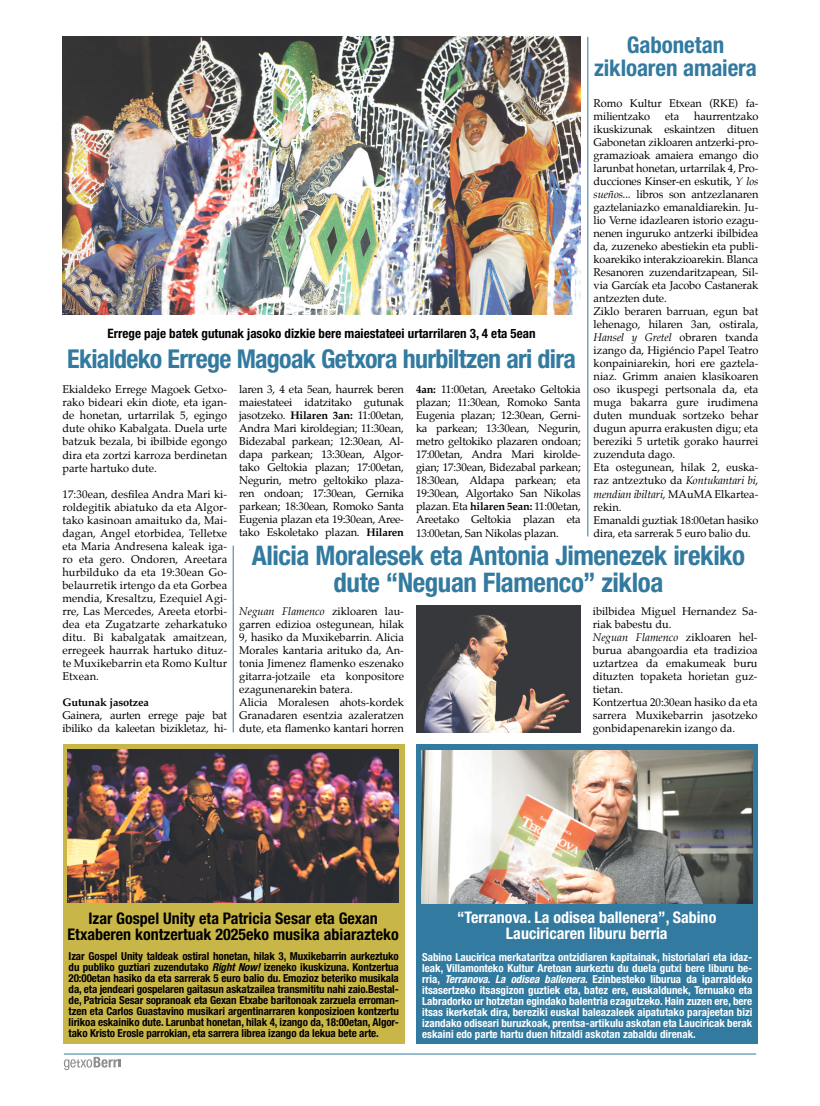
<style>
.page{position:relative;width:820px;height:1106px;background:#fff}
.page>*{position:absolute;margin:0;border:0;box-sizing:border-box;transform-origin:0 0}
.t1{font:700 condensed 27px/27px "Helvetica Neue LT Std";letter-spacing:-.015em;color:#327a9f;text-align:center}
.t2{font:700 condensed 26px "Helvetica Neue LT Std";letter-spacing:-.025em;color:#327a9f}
.t3{font:700 condensed 23px/23px "Helvetica Neue LT Std";letter-spacing:-.005em;color:#327a9f;text-align:center}
.t4{font:700 condensed 16px/16px "Helvetica Neue LT Std";color:#000;text-align:center}
.t5{font:700 condensed 16px/16px "Helvetica Neue LT Std";color:#fff;text-align:center}
.t6{font:700 condensed 13px "Helvetica Neue LT Std";color:#000}
.t7{font:11px/13px "Palatino";color:#000}
.t8{font:700 condensed 11px/11px "Helvetica Neue LT Std";letter-spacing:-.01em;color:#000;text-align:justify}
.t9{font:700 condensed 11px/11px "Helvetica Neue LT Std";color:#fff;text-align:justify}
.t10{font:700 11px "Palatino";letter-spacing:-.01em;color:#000}
.s1{font-style:italic}
.s2{font-weight:700}
</style>
<div class="page">
<svg style="left:64px;top:1056px;width:56px;height:14px"></svg>
<hr style="left:64px;top:1053px;width:691px;height:1px;background:#327a9f">
<hr style="left:587px;top:37px;width:1px;height:499px;background:#327a9f">
<hr style="left:232px;top:545px;width:1px;height:187px;background:#327a9f">
<img style="left:62px;top:37px;width:518px;height:277px">
<div style="left:416px;top:744px;width:341px;height:299px;background:#327a9f"></div>
<img style="left:421px;top:750px;width:331px;height:153px">
<div style="left:63px;top:744px;width:341px;height:299px;background:#c9b649"></div>
<img style="left:68px;top:750px;width:330px;height:153px">
<img style="left:416px;top:605px;width:164px;height:127px">
<h3 class="t3" style="left:594px;top:33px;width:164px">Gabonetan zikloaren amaiera</h3>
<p class="t7" style="left:593px;top:97px;width:166px">Romo Kultur Etxean (RKE) fa&shy;milientzako</p>
<p class="t7" style="left:593px;top:110px;width:166px;text-indent:100px">haurrentzako ikuskizunak eskaintzen dituen<br>Gabonetan zikloaren antzerki-pro&shy;gramazioak amaiera emango dio larunbat honetan, urtarrilak 4, Pro&shy;ducciones Kinser-en eskutik, <span class="s1">Y los sueños...</span> libros son antzezlanaren gaztelaniazko emanaldiarekin. Ju&shy;lio Verne idazlearen istorio ezagu&shy;nenen inguruko antzerki ibilbidea da, zuzeneko abestiekin eta publi&shy;koarekiko interakzioarekin. Blanca<br>Resanoren zuzendaritzapean, Sil&shy;via Garcíak eta Jacobo Castanerak antzezten dute.<br>Ziklo beraren barruan, egun bat lehenago, hilaren 3an, ostirala,<br><span class="s1">Hansel y Gretel</span> obraren txanda izango da, Higiéncio Papel Teatro konpainiarekin, hori ere gaztela&shy;niaz. Grimm anaien klasikoaren oso ikuspegi pertsonala da, eta muga bakarra gure irudimena duten munduak sortzeko behar dugun apurra erakusten digu; eta bereziki 5 urtetik gorako haurrei zuzenduta dago.<br>Eta ostegunean, hilak 2, euska&shy;raz antzeztuko da <span class="s1">Kontukantari bi</span>, <span class="s1">mendian ibiltari</span>, MAuMA Elkartea&shy;rekin.<br>Emanaldi guztiak 18:00etan hasiko dira, eta sarrerak 5 euro balio du.</p>
<p class="t7" style="left:665px;top:110px;width:16px">eta</p>
<p class="t6" style="left:108px;top:325px;width:429px">Errege paje batek gutunak jasoko dizkie bere maiestateei urtarrilaren 3, 4 eta 5ean</p>
<h2 class="t2" style="left:67px;top:343px;width:510px">Ekialdeko Errege Magoak Getxora hurbiltzen ari dira</h2>
<p class="t7" style="left:239px;top:383px;width:166px;text-align:justify">laren 3, 4 eta 5ean, haurrek beren maiestateei idatzitako gutunak jasotzeko. <span class="s2">Hilaren 3an:</span> 11:00etan, Andra Mari kiroldegian; 11:30ean, Bidezabal parkean; 12:30ean, Al&shy;dapa parkean; 13:30ean, Algor&shy;tako Geltokia plazan; 17:00etan, Negurin, metro geltokiko plaza&shy;ren ondoan; 17:30ean, Gernika parkean; 18:30ean, Romoko Santa Eugenia plazan eta 19:30ean, Aree&shy;tako Eskoletako plazan. <span class="s2">Hilaren</span></p>
<p class="t7" style="left:416px;top:383px;width:166px;text-align:justify"><span class="s2">4an:</span> 11:00etan, Areetako Geltokia plazan; 11:30ean, Romoko Santa Eugenia plazan; 12:30ean, Gerni&shy;ka parkean; 13:30ean, Negurin, metro geltokiko plazaren ondoan; 17:00etan, Andra Mari kirolde&shy;gian; 17:30ean, Bidezabal parkean; 18:30ean, Aldapa parkean; eta 19:30ean, Algortako San Nikolas plazan. Eta <span class="s2">hilaren 5ean:</span> 11:00etan, Areetako Geltokia plazan eta 13:00etan, San Nikolas plazan.</p>
<p class="t7" style="left:62px;top:383px;width:166px;text-align:justify">Ekialdeko Errege Magoek Getxo&shy;rako bideari ekin diote, eta igan&shy;de honetan, urtarrilak 5, egingo dute ohiko Kabalgata. Duela urte batzuk bezala, bi ibilbide egongo dira eta zortzi karroza berdinetan parte hartuko dute.</p>
<p class="t7" style="left:62px;top:487px;width:166px;text-align:justify">17:30ean, desfilea Andra Mari ki&shy;roldegitik abiatuko da eta Algor&shy;tako kasinoan amaituko da, Mai&shy;dagan, Angel etorbidea, Telletxe eta Maria Andresena kaleak iga&shy;ro eta gero. Ondoren, Areetara hurbilduko da eta 19:30ean Go&shy;belaurretik irtengo da eta Gorbea mendia, Kresaltzu, Ezequiel Agi&shy;rre, Las Mercedes, Areeta etorbi&shy;dea eta Zugatzarte zeharkatuko ditu. Bi kabalgatak amaitzean, erregeek haurrak hartuko dituz&shy;te Muxikebarrin eta Romo Kultur Etxean.</p>
<p class="t10" style="left:62px;top:692px;width:88px">Gutunak jasotzea</p>
<p class="t7" style="left:62px;top:708px;width:166px">Gainera, aurten errege paje bat ibiliko da kaleetan bizikletaz, hi-</p>
<h1 class="t1" style="left:252px;top:541px;width:494px">Alicia Moralesek eta Antonia Jimenezek irekiko dute “Neguan Flamenco” zikloa</h1>
<p class="t7" style="left:592px;top:604px;width:166px">ibilbidea Miguel Hernandez Sa&shy;riak babestu du.<br><span class="s1">Neguan Flamenco</span> zikloaren hel&shy;burua abangoardia eta tradizioa uztartzea da emakumeak buru dituzten topaketa horietan guz&shy;tietan.<br>Kontzertua 20:30ean hasiko da eta sarrera Muxikebarrin jasotzeko gonbidapenarekin izango da.</p>
<p class="t7" style="left:239px;top:604px;width:166px"><span class="s1">Neguan Flamenco</span> zikloaren lau&shy;garren edizioa ostegunean, hilak<br>9, hasiko da Muxikebarrin. Alicia<br>Morales kantaria arituko da, An&shy;tonia Jimenez flamenko eszenako gitarra-jotzaile eta konpositore ezagunenarekin batera.<br>Alicia Moralesen ahots-kordek<br>Granadaren esentzia azaleratzen dute, eta flamenko kantari horren</p>
<h3 class="t4" style="left:68px;top:910px;width:332px">Izar Gospel Unity eta Patricia Sesar eta Gexan<br>Etxaberen kontzertuak 2025eko musika abiarazteko</h3>
<p class="t8" style="left:69px;top:950px;width:331px">Izar Gospel Unity taldeak ostiral honetan, hilak 3, Muxikebarrin aurkeztuko du publiko guztiari zuzendutako <span class="s1">Right Now!</span> izeneko ikuskizuna. Kontzertua 20:00etan hasiko da eta sarrerak 5 euro balio du. Emozioz beteriko musikala da, eta jendeari gospelaren gaitasun askatzailea transmititu nahi zaio.Bestal&shy;de, Patricia Sesar sopranoak eta Gexan Etxabe baritonoak zarzuela erroman&shy;tzen eta Carlos Guastavino musikari argentinarraren konposizioen kontzertu lirikoa eskainiko dute. Larunbat honetan, hilak 4, izango da, 18:00etan, Algor&shy;tako Kristo Erosle parrokian, eta sarrera librea izango da lekua bete arte.</p>
<h3 class="t5" style="left:457px;top:909px;width:260px">“Terranova. La odisea ballenera”, Sabino<br>Lauciricaren liburu berria</h3>
<p class="t9" style="left:422px;top:951px;width:331px">Sabino Laucirica merkataritza ontzidiaren kapitainak, historialari eta idaz&shy;leak, Villamonteko Kultur Aretoan aurkeztu du duela gutxi bere liburu be&shy;rria, <span class="s1">Terranova</span>. <span class="s1">La odisea ballenera</span>. Ezinbesteko liburua da iparraldeko itsasertzeko itsasgizon guztiek eta, batez ere, euskaldunek, Ternuako eta Labradorko ur hotzetan egindako balentria ezagutzeko. Hain zuzen ere, bere itsas ikerketak dira, bereziki euskal baleazaleek aipatutako parajeetan bizi izandako odiseari buruzkoak, prentsa-artikulu askotan eta Lauciricak berak eskaini edo parte hartu duen hitzaldi askotan zabaldu direnak.</p>
</div>
